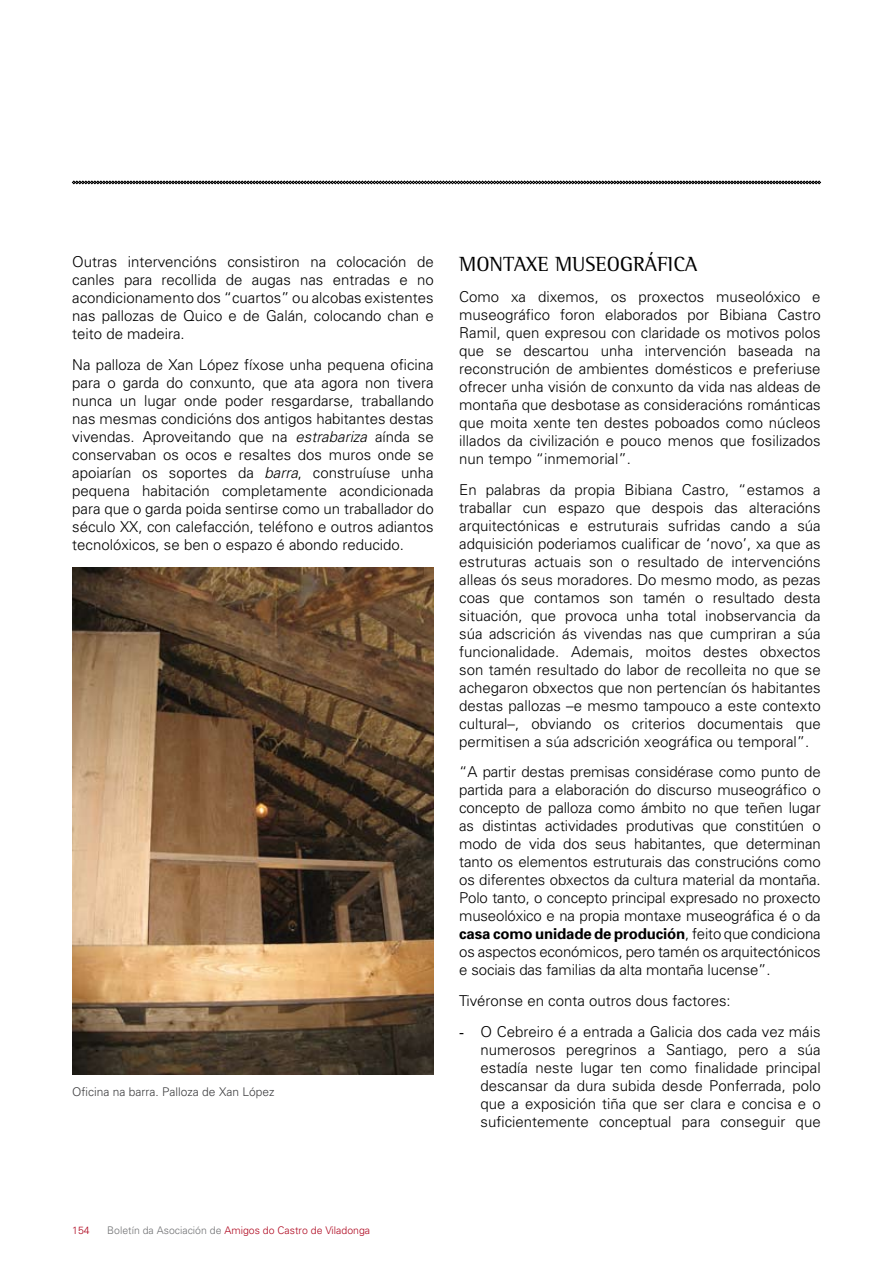
<style>
.page{position:relative;width:893px;height:1263px;background:#fff}
.page>*{position:absolute;margin:0;border:0;box-sizing:border-box;transform-origin:0 0}
.t1{font:21px "Rotis Semi Serif";color:#000}
.t2{font:300 15px/18px "Univers";color:#000;text-align:justify}
.t3{font:300 12px "Univers";color:#3e3e40}
.t4{font:300 10.5px "Univers";color:#af071f}
.s1{font-style:italic}
.s2{font-weight:700}
.s3{font-family:"Times New Roman";font-weight:400}
.s4{color:#707173}
</style>
<div class="page">
<svg style="left:72px;top:181px;width:749px;height:3px;background:#424242"></svg>
<img style="left:72px;top:568px;width:362px;height:506px">
<p class="t2" style="left:72px;top:253px;width:363px">Outras intervencións consistiron na colocación de canles para recollida de augas nas entradas e no acondicionamento dos “cuartos” ou alcobas existentes nas pallozas de Quico e de Galán, colocando chan e teito de madeira.</p>
<p class="t2" style="left:72px;top:355px;width:363px">Na palloza de Xan López fíxose unha pequena oficina para o garda do conxunto, que ata agora non tivera nunca un lugar onde poder resgardarse, traballando nas mesmas condicións dos antigos habitantes destas vivendas. Aproveitando que na <span class="s1">estrabariza</span> aínda se conservaban os ocos e resaltes dos muros onde se apoiarían os soportes da <span class="s1">barra</span>, construíuse unha pequena habitación completamente acondicionada para que o garda poida sentirse como un traballador do século XX, con calefacción, teléfono e outros adiantos tecnolóxicos, se ben o espazo é abondo reducido.</p>
<p class="t3" style="left:72px;top:1084px;width:204px">Oficina na barra. Palloza de Xan López</p>
<h1 class="t1" style="left:459px;top:252px;width:30px">MONTAXE</h1>
<h1 class="t1" style="left:555px;top:252px;width:13px">MUSEOGRÁFICA</h1>
<p class="t2" style="left:459px;top:287px;width:363px">Como xa dixemos, os proxectos museolóxico e museográfico foron elaborados por Bibiana Castro Ramil, quen expresou con claridade os motivos polos que se descartou unha intervención baseada na reconstrución de ambientes domésticos e preferiuse ofrecer unha visión de conxunto da vida nas aldeas de montaña que desbotase as consideracións románticas que moita xente ten destes poboados como núcleos illados da civilización e pouco menos que fosilizados nun tempo “inmemorial”.</p>
<p class="t2" style="left:459px;top:480px;width:363px">En palabras da propia Bibiana Castro, “estamos a traballar cun espazo que despois das alteracións arquitectónicas e estruturais sufridas cando a súa adquisición poderiamos cualificar de ‘novo’, xa que as estruturas actuais son o resultado de intervencións alleas ós seus moradores. Do mesmo modo, as pezas coas que contamos son tamén o resultado desta situación, que provoca unha total inobservancia da súa adscrición ás vivendas nas que cumpriran a súa funcionalidade. Ademais, moitos destes obxectos son tamén resultado do labor de recolleita no que se achegaron obxectos que non pertencían ós habitantes destas pallozas –e mesmo tampouco a este contexto cultural–, obviando os criterios documentais que permitisen a súa adscrición xeográfica ou temporal”.</p>
<p class="t2" style="left:459px;top:763px;width:363px">“A partir destas premisas considérase como punto de partida para a elaboración do discurso museográfico o concepto de palloza como ámbito no que teñen lugar as distintas actividades produtivas que constitúen o modo de vida dos seus habitantes, que determinan tanto os elementos estruturais das construcións como os diferentes obxectos da cultura material da montaña.<br>Polo tanto, o concepto principal expresado no proxecto museolóxico e na propia montaxe museográfica é o da <span class="s2">casa como unidade de produción</span>, feito que condiciona os aspectos económicos, pero tamén os arquitectónicos e sociais das familias da alta montaña lucense”.</p>
<p class="t2" style="left:459px;top:991px;width:273px">Tivéronse en conta outros dous factores:</p>
<p class="t2" style="left:480px;top:1022px;width:342px;text-indent:-21px"><span class="s3">-</span> O Cebreiro é a entrada a Galicia dos cada vez máis numerosos peregrinos a Santiago, pero a súa estadía neste lugar ten como finalidade principal descansar da dura subida desde Ponferrada, polo que a exposición tiña que ser clara e concisa e o suficientemente conceptual para conseguir que</p>
<p class="t4" style="left:72px;top:1223px;width:19px">154</p>
<p class="t4" style="left:107px;top:1223px;width:264px"><span class="s4">Boletín da Asociación de</span> Amigos do Castro de Viladonga</p>
</div>
